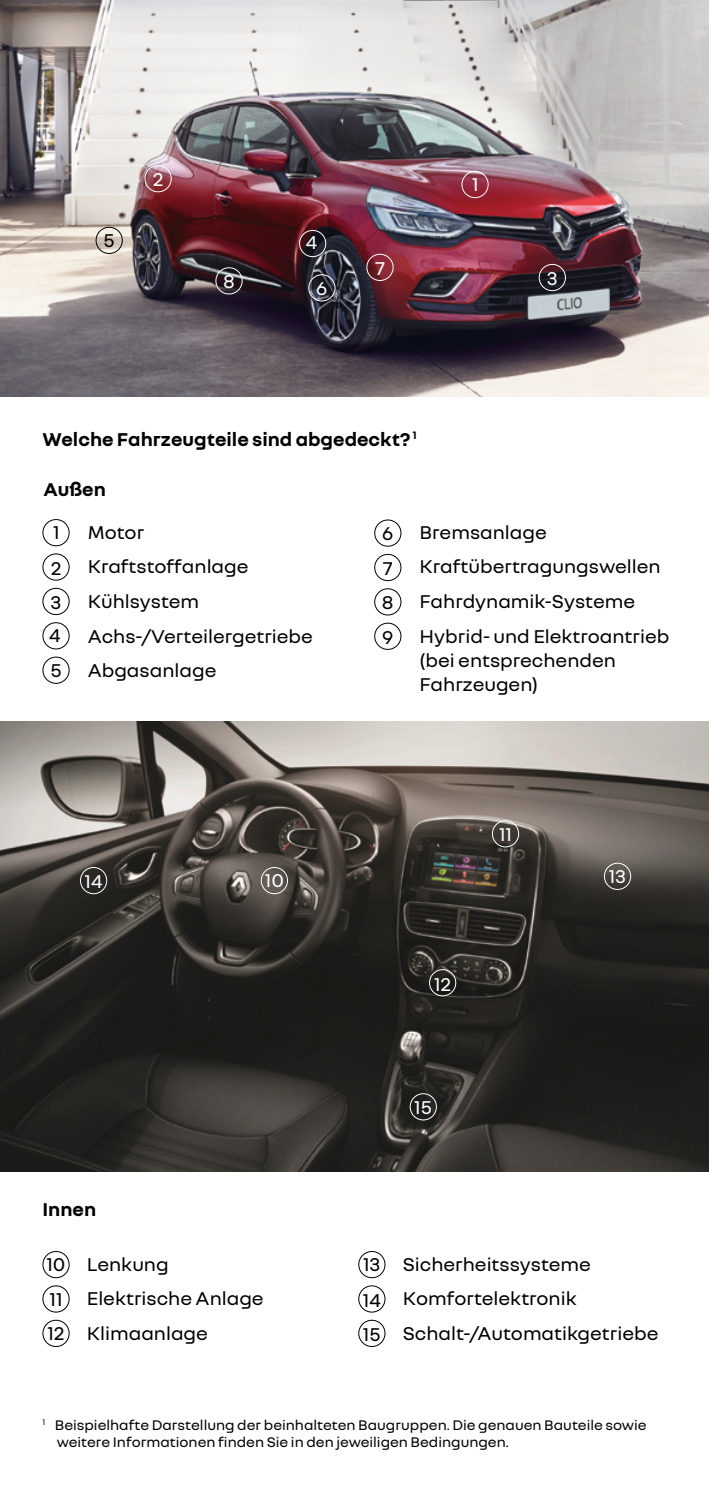
<style>
.page{position:relative;width:709px;height:1489px;background:#fff}
.page>*{position:absolute;margin:0;border:0;box-sizing:border-box;transform-origin:0 0}
.t1{font:20px/34.8px "Nouvel R";color:#000}
.t2{font:700 20px "Nouvel R";color:#000}
.t3{font:20px "Nouvel R";color:#fff}
.t4{font:15px/17.5px "Nouvel R";color:#000}
</style>
<div class="page">
<img style="left:0;top:721px;width:709px;height:450px">
<div style="left:43px;top:1250px;width:26px;height:27px;border:1px solid #000;border-radius:50%"></div>
<div style="left:43px;top:1285px;width:26px;height:27px;border:1px solid #000;border-radius:50%"></div>
<div style="left:43px;top:1319px;width:26px;height:27px;border:1px solid #000;border-radius:50%"></div>
<div style="left:261px;top:867px;width:27px;height:27px;border:1px solid #fff;border-radius:50%"></div>
<div style="left:492px;top:820px;width:27px;height:27px;border:1px solid #fff;border-radius:50%"></div>
<div style="left:429px;top:969px;width:27px;height:27px;border:1px solid #fff;border-radius:50%"></div>
<div style="left:358px;top:1250px;width:27px;height:27px;border:1px solid #000;border-radius:50%"></div>
<div style="left:358px;top:1285px;width:27px;height:27px;border:1px solid #000;border-radius:50%"></div>
<div style="left:358px;top:1319px;width:27px;height:27px;border:1px solid #000;border-radius:50%"></div>
<div style="left:604px;top:862px;width:27px;height:27px;border:1px solid #fff;border-radius:50%"></div>
<div style="left:80px;top:867px;width:27px;height:27px;border:1px solid #fff;border-radius:50%"></div>
<div style="left:410px;top:1093px;width:27px;height:27px;border:1px solid #fff;border-radius:50%"></div>
<div style="left:43px;top:519px;width:26px;height:27px;border:1px solid #000;border-radius:50%"></div>
<div style="left:43px;top:553px;width:26px;height:27px;border:1px solid #000;border-radius:50%"></div>
<div style="left:43px;top:588px;width:26px;height:27px;border:1px solid #000;border-radius:50%"></div>
<div style="left:43px;top:622px;width:26px;height:27px;border:1px solid #000;border-radius:50%"></div>
<div style="left:43px;top:656px;width:26px;height:27px;border:1px solid #000;border-radius:50%"></div>
<div style="left:374px;top:519px;width:27px;height:27px;border:1px solid #000;border-radius:50%"></div>
<div style="left:374px;top:554px;width:27px;height:27px;border:1px solid #000;border-radius:50%"></div>
<div style="left:374px;top:588px;width:27px;height:27px;border:1px solid #000;border-radius:50%"></div>
<div style="left:374px;top:622px;width:27px;height:27px;border:1px solid #000;border-radius:50%"></div>
<img style="left:0;top:0;width:709px;height:396px">
<div style="left:461px;top:171px;width:27px;height:27px;border:1px solid #fff;border-radius:50%"></div>
<div style="left:145px;top:165px;width:27px;height:27px;border:1px solid #fff;border-radius:50%"></div>
<div style="left:539px;top:264px;width:27px;height:27px;border:1px solid #fff;border-radius:50%"></div>
<div style="left:299px;top:230px;width:27px;height:27px;border:1px solid #fff;border-radius:50%"></div>
<div style="left:96px;top:227px;width:27px;height:27px;border:1px solid #000;border-radius:50%"></div>
<div style="left:308px;top:274px;width:27px;height:27px;border:1px solid #fff;border-radius:50%"></div>
<div style="left:366px;top:254px;width:27px;height:27px;border:1px solid #fff;border-radius:50%"></div>
<div style="left:215px;top:267px;width:27px;height:27px;border:1px solid #fff;border-radius:50%"></div>
<p class="t3" style="left:153px;top:167px;width:12px">2</p>
<p class="t3" style="left:472px;top:172px;width:8px">1</p>
<p class="t1" style="left:104px;top:222px;width:13px">5</p>
<p class="t3" style="left:306px;top:230px;width:13px">4</p>
<p class="t3" style="left:223px;top:269px;width:13px">8</p>
<p class="t3" style="left:316px;top:275px;width:13px">6</p>
<p class="t3" style="left:375px;top:256px;width:11px">7</p>
<p class="t2" style="left:43px;top:426px;width:376px">Welche Fahrzeugteile sind abgedeckt? <sup>1</sup></p>
<p class="t2" style="left:43px;top:476px;width:64px">Außen</p>
<p class="t3" style="left:547px;top:265px;width:12px">3</p>
<p class="t1" style="left:49px;top:514px;width:14px;line-height:34px;text-align:justify">1<br>2<br>3<br>4</p>
<p class="t1" style="left:50px;top:651px;width:13px">5</p>
<p class="t1" style="left:88px;top:513px;width:227px">Motor<br>Kraftstoffanlage<br>Kühlsystem<br>Achs-/Verteilergetriebe<br>Abgasanlage</p>
<p class="t1" style="left:419px;top:513px;width:251px">Bremsanlage<br>Kraftübertragungswellen<br>Fahrdynamik-Systeme<br>Hybrid- und Elektroantrieb</p>
<p class="t1" style="left:382px;top:515px;width:13px;text-align:justify">6<br>7<br>8<br>9</p>
<p class="t1" style="left:419px;top:647px;width:198px;line-height:24px">(bei entsprechenden<br>Fahrzeugen)</p>
<p class="t3" style="left:499px;top:821px;width:14px">11</p>
<p class="t3" style="left:85px;top:868px;width:19px">14</p>
<p class="t3" style="left:609px;top:863px;width:19px">13</p>
<p class="t3" style="left:265px;top:867px;width:21px">10</p>
<p class="t3" style="left:434px;top:971px;width:19px">12</p>
<p class="t3" style="left:414px;top:1094px;width:19px">15</p>
<p class="t2" style="left:43px;top:1196px;width:55px">Innen</p>
<p class="t1" style="left:46px;top:1245px;width:21px">10<br>11</p>
<p class="t1" style="left:47px;top:1314px;width:19px">12</p>
<p class="t1" style="left:87px;top:1245px;width:178px">Lenkung<br>Elektrische Anlage<br>Klimaanlage</p>
<p class="t1" style="left:403px;top:1245px;width:257px">Sicherheitssysteme<br>Komfortelektronik<br>Schalt-/Automatikgetriebe</p>
<p class="t1" style="left:363px;top:1246px;width:20px;text-align:justify">13<br>14<br>15</p>
<p class="t4" style="left:57px;top:1414px;width:591px;text-indent:-14px"><sup>1</sup> Beispielhafte Darstellung der beinhalteten Baugruppen. Die genauen Bauteile sowie weitere Informationen finden Sie in den jeweiligen Bedingungen.</p>
</div>
